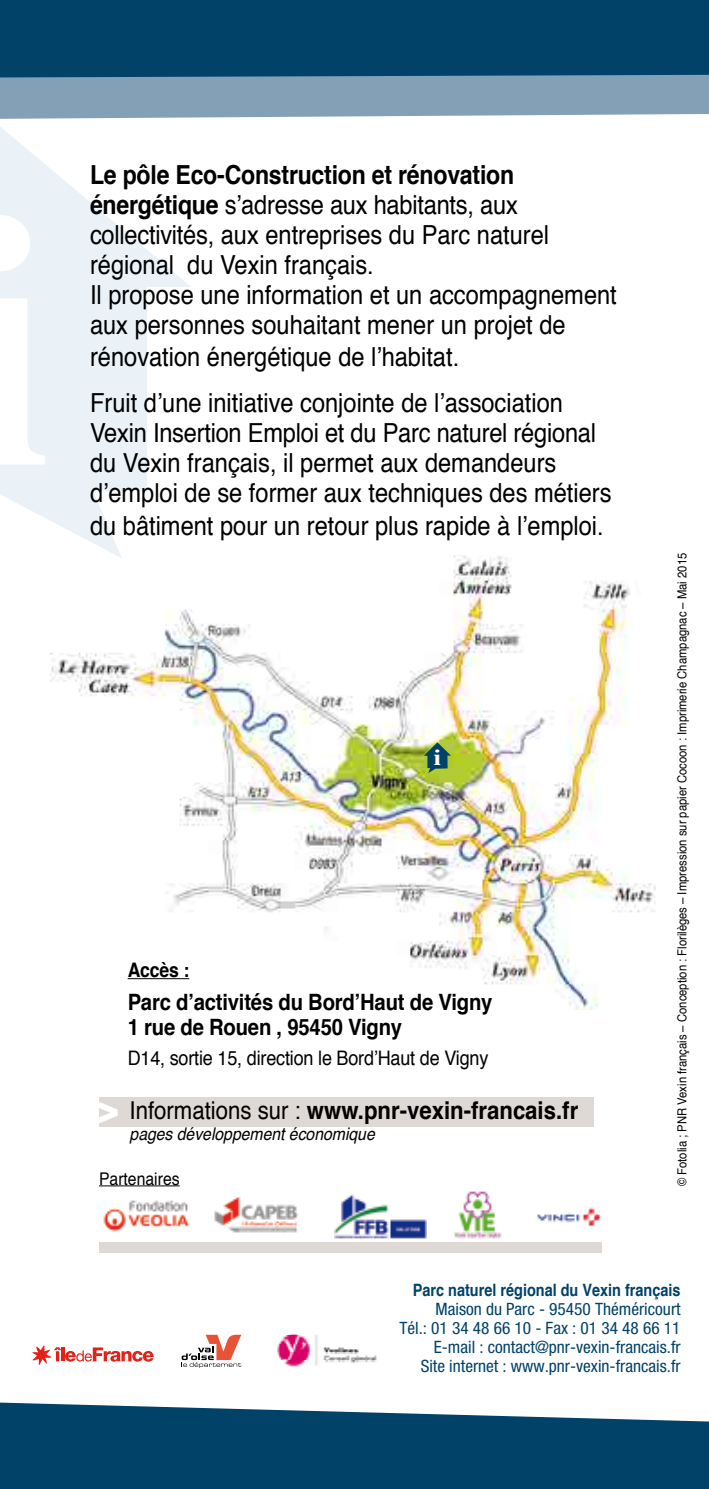
<style>
.page{position:relative;width:709px;height:1489px;background:#fff}
.page>*{position:absolute;margin:0;border:0;box-sizing:border-box;transform-origin:0 0}
.t1{font:700 48px "Helvetica";color:#fff;scale:.9 1}
.t2{font:26.25px/30.2px "Helvetica";color:#000;scale:.9 1}
.t3{font:700 24.5px "Helvetica";color:#000;scale:.9 1}
.t4{font:700 22.75px "Times";color:#fff;scale:1.16 1}
.t5{font:700 22.5px/25px "Helvetica";letter-spacing:-.01em;color:#000;scale:.9 1}
.t6{font:20px "Helvetica";letter-spacing:-.01em;color:#000;scale:.9 1}
.t7{font:700 20px "Helvetica";letter-spacing:-.01em;color:#000;scale:.88 1}
.t8{font:italic 17.5px "Helvetica";color:#000;scale:.9 1}
.t9{font:17.5px "Helvetica";color:#000;scale:.9 1}
.t10{font:condensed 17px/19px "Helvetica Neue";color:#004268;text-align:right}
.t11{font:700 17px "Helvetica";color:#004268;scale:.85 1}
.t12{font:12.5px "Helvetica";color:#000;scale:.9 1}
.s1{font-weight:700}
.s2{font-weight:400}
</style>
<div class="page">
<img style="left:50px;top:555px;width:606px;height:454px">
<div style="left:99px;top:1096px;width:494px;height:30px;background:#dfd9d6"></div>
<div style="left:99px;top:1241px;width:503px;height:11px;background:#dfd9d6"></div>
<hr style="left:99px;top:1185px;width:81px;height:1px;background:#000">
<svg style="left:424px;top:742px;width:27px;height:31px"></svg>
<hr style="left:128px;top:978px;width:61px;height:1px;background:#000">
<img style="left:103px;top:1200px;width:87px;height:32px">
<img style="left:214px;top:1196px;width:85px;height:37px">
<img style="left:334px;top:1194px;width:92px;height:44px">
<img style="left:454px;top:1191px;width:47px;height:47px">
<img style="left:537px;top:1207px;width:64px;height:19px">
<svg style="left:0;top:77px;width:709px;height:42px;fill:#84a0b7"></svg>
<div style="left:0;top:0;width:709px;height:77px;background:#004268"></div>
<svg style="left:0;top:1402px;width:709px;height:86px;fill:#004268"></svg>
<img style="left:277px;top:1333px;width:100px;height:34px">
<svg style="left:182px;top:1334px;width:59px;height:33px"></svg>
<svg style="left:32px;top:1345px;width:122px;height:19px"></svg>
<svg style="left:0;top:127px;width:191px;height:431px;fill:#eaf2f7"></svg>
<p class="t2" style="left:90px;top:160px;width:587px"><span class="s1">Le pôle Eco-Construction et rénovation énergétique</span> s’adresse aux habitants, aux collectivités, aux entreprises du Parc naturel régional du Vexin français.<br>Il propose une information et un accompagnement aux personnes souhaitant mener un projet de rénovation énergétique de l’habitat.</p>
<p class="t2" style="left:90px;top:388px;width:581px">Fruit d’une initiative conjointe de l’association Vexin Insertion Emploi et du Parc naturel régional du Vexin français, il permet aux demandeurs d’emploi de se former aux techniques des métiers</p>
<p class="t2" style="left:90px;top:511px;width:572px">du bâtiment pour un retour plus rapide à l’emploi.</p>
<p class="t4" style="left:434px;top:735px;width:8px">i</p>
<p class="t7" style="left:128px;top:953px;width:71px">Accès :</p>
<p class="t5" style="left:128px;top:989px;width:407px">Parc d’activités du Bord’Haut de Vigny<br>1 rue de Rouen , 95450 Vigny</p>
<p class="t6" style="left:128px;top:1042px;width:402px">D14, sortie 15, direction le Bord’Haut de Vigny</p>
<h1 class="t1" style="left:92px;top:1069px;width:30px">&gt;</h1>
<p class="t3" style="left:130px;top:1090px;width:500px"><span class="s2">Informations sur :</span> www.pnr-vexin-francais.fr</p>
<p class="t8" style="left:130px;top:1119px;width:274px">pages développement économique</p>
<p class="t9" style="left:99px;top:1164px;width:91px">Partenaires</p>
<p class="t12" style="left:672px;top:1186px;width:705px;rotate:-90deg">© Fotolia ; PNR Vexin français – Conception : Florilèges – Impression sur papier Cocoon : Imprimerie Champagnac – Mai 2015</p>
<p class="t11" style="left:413px;top:1276px;width:316px">Parc naturel régional du Vexin français</p>
<p class="t10" style="left:399px;top:1299px;width:283px">Maison du Parc - 95450 Théméricourt<br>Tél.: 01 34 48 66 10 - Fax : 01 34 48 66 11<br>E-mail : contact@pnr-vexin-francais.fr<br>Site internet : www.pnr-vexin-francais.fr</p>
</div>
